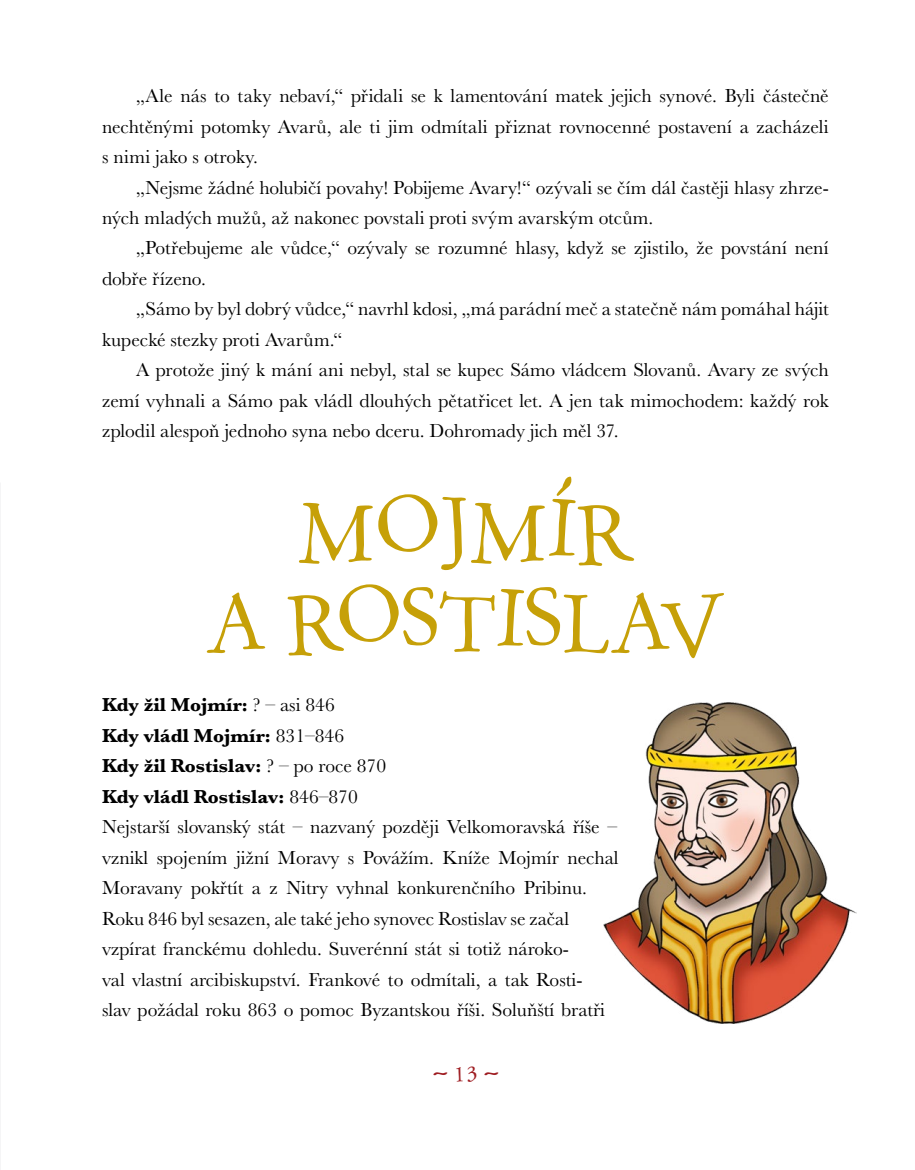
<style>
.page{position:relative;width:915px;height:1170px;background:#fff}
.page>*{position:absolute;margin:0;border:0;box-sizing:border-box;transform-origin:0 0}
.t1{font:90px/90px "TT P22 Garamouche";letter-spacing:-.02em;color:#c6a008;text-align:center}
.t2{font:24px "TT P22 Garamouche";color:#9f1e23;scale:1.5 1}
.t3{font:19.5px/30.5px "TT Baskerville";color:#000}
.s1{font-weight:700}
</style>
<div class="page">
<img style="left:603px;top:702px;width:253px;height:321px">
<p class="t3" style="left:102px;top:80px;width:728px;text-align:justify;text-indent:34px">„Ale nás to taky nebaví,“ přidali se k lamentování matek jejich synové. Byli částečně nechtěnými potomky Avarů, ale ti jim odmítali přiznat rovnocenné postavení a zacházeli s nimi jako s otroky.</p>
<p class="t3" style="left:102px;top:172px;width:728px;text-indent:34px">„Nejsme žádné holubičí povahy! Pobijeme Avary!“ ozývali se čím dál častěji hlasy zhrze‑ ných mladých mužů, až nakonec povstali proti svým avarským otcům.</p>
<p class="t3" style="left:102px;top:233px;width:727px;text-indent:34px">„Potřebujeme ale vůdce,“ ozývaly se rozumné hlasy, když se zjistilo, že povstání není dobře řízeno.</p>
<p class="t3" style="left:102px;top:294px;width:727px;text-indent:34px">„Sámo by byl dobrý vůdce,“ navrhl kdosi, „má parádní meč a statečně nám pomáhal hájit kupecké stezky proti Avarům.“</p>
<p class="t3" style="left:102px;top:354px;width:727px;text-align:justify;text-indent:34px">A protože jiný k mání ani nebyl, stal se kupec Sámo vládcem Slovanů. Avary ze svých zemí vyhnali a Sámo pak vládl dlouhých pětatřicet let. A jen tak mimochodem: každý rok zplodil alespoň jednoho syna nebo dceru. Dohromady jich měl 37.</p>
<h1 class="t1" style="left:205px;top:481px;width:521px">MOJMÍR<br>A ROSTISLAV</h1>
<p class="t3" style="left:102px;top:689px;width:517px"><span class="s1">Kdy žil Mojmír:</span> ? – asi 846<br><span class="s1">Kdy vládl Mojmír:</span> 831–846<br><span class="s1">Kdy žil Rostislav:</span> ? – po roce 870<br><span class="s1">Kdy vládl Rostislav:</span> 846–870<br>Nejstarší slovanský stát – nazvaný později Velkomoravská říše – vznikl spojením jižní Moravy s Povážím. Kníže Mojmír nechal Moravany pokřtít a z Nitry vyhnal konkurenčního Pribinu.<br>Roku 846 byl sesazen, ale také jeho synovec Rostislav se začal vzpírat franckému dohledu. Suverénní stát si totiž nároko‑<br>val vlastní arcibiskupství. Frankové to odmítali, a tak Rosti‑<br>slav požádal roku 863 o pomoc Byzantskou říši. Soluňští bratři</p>
<p class="t2" style="left:432px;top:1056px;width:46px">~ 13 ~</p>
</div>
